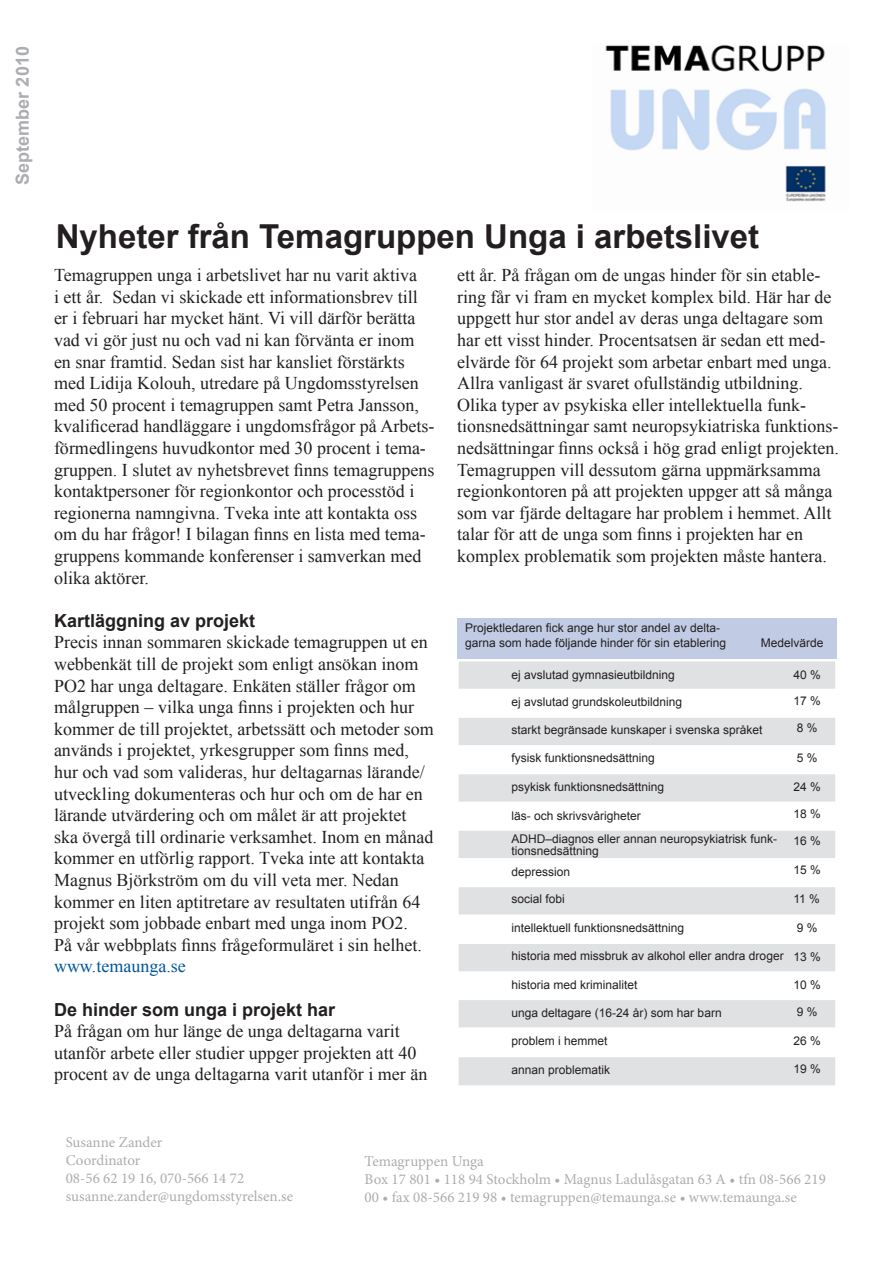
<style>
.page{position:relative;width:893px;height:1263px;background:#fff}
.page>*{position:absolute;margin:0;border:0;box-sizing:border-box;transform-origin:0 0}
.t1{font:700 33px "Arial";color:#231f20}
.t2{font:18px/21.6px "Times New Roman";color:#231f20}
.t3{font:700 18px "Arial";color:#231f20}
.t4{font:700 18px "Arial";color:#acadb1}
.t5{font:15px/18px "Minion Pro";color:#acadb1}
.t6{font:12px/14.4px "Arial";color:#231f20}
.s1{color:#015698}
</style>
<div class="page">
<div style="left:457px;top:619px;width:380px;height:40px;background:#c1cce4"></div>
<div style="left:457px;top:660px;width:380px;height:31px;background:#e0e1e3;border:2px solid #fff"></div>
<div style="left:457px;top:689px;width:380px;height:29px;background:#fff"></div>
<div style="left:457px;top:716px;width:380px;height:31px;background:#e0e1e3;border:2px solid #fff"></div>
<div style="left:457px;top:745px;width:380px;height:29px;background:#fff"></div>
<div style="left:457px;top:773px;width:380px;height:31px;background:#e0e1e3;border:2px solid #fff"></div>
<div style="left:457px;top:801px;width:380px;height:30px;background:#fff;border:2px solid #fff"></div>
<div style="left:457px;top:829px;width:380px;height:31px;background:#e0e1e3;border:2px solid #fff"></div>
<div style="left:457px;top:858px;width:380px;height:29px;background:#fff"></div>
<div style="left:457px;top:886px;width:380px;height:31px;background:#e0e1e3;border:2px solid #fff"></div>
<div style="left:457px;top:914px;width:380px;height:30px;background:#fff;border:2px solid #fff"></div>
<div style="left:457px;top:942px;width:380px;height:32px;background:#e0e1e3;border:2px solid #fff"></div>
<div style="left:457px;top:971px;width:380px;height:30px;background:#fff"></div>
<div style="left:457px;top:998px;width:380px;height:32px;background:#e0e1e3;border:2px solid #fff"></div>
<div style="left:457px;top:1027px;width:380px;height:30px;background:#fff;border:2px solid #fff"></div>
<div style="left:457px;top:1056px;width:380px;height:31px;background:#e0e1e3;border:2px solid #fff"></div>
<img style="left:605px;top:45px;width:221px;height:157px">
<p class="t4" style="left:11px;top:185px;width:140px;rotate:-90deg">September 2010</p>
<p class="t1" style="left:56px;top:215px;width:705px">Nyheter från Temagruppen Unga i arbetslivet</p>
<p class="t2" style="left:457px;top:264px;width:383px">ett år. På frågan om de ungas hinder för sin etable&shy;ring får vi fram en mycket komplex bild. Här har de uppgett hur stor andel av deras unga deltagare som har ett visst hinder. Procentsatsen är sedan ett med&shy;elvärde för 64 projekt som arbetar enbart med unga.<br>Allra vanligast är svaret ofullständig utbildning.<br>Olika typer av psykiska eller intellektuella funk&shy;tionsnedsättningar samt neuropsykiatriska funktions&shy;nedsättningar finns också i hög grad enligt projekten.<br>Temagruppen vill dessutom gärna uppmärksamma regionkontoren på att projekten uppger att så många som var fjärde deltagare har problem i hemmet. Allt talar för att de unga som finns i projekten har en komplex problematik som projekten måste hantera.</p>
<p class="t2" style="left:54px;top:264px;width:382px">Temagruppen unga i arbetslivet har nu varit aktiva<br>i ett år. Sedan vi skickade ett informationsbrev till er i februari har mycket hänt. Vi vill därför berätta vad vi gör just nu och vad ni kan förvänta er inom en snar framtid. Sedan sist har kansliet förstärkts med Lidija Kolouh, utredare på Ungdomsstyrelsen med 50 procent i temagruppen samt Petra Jansson, kvalificerad handläggare i ungdomsfrågor på Arbets&shy;förmedlingens huvudkontor med 30 procent i tema&shy;gruppen. I slutet av nyhetsbrevet finns temagruppens kontaktpersoner för regionkontor och processtöd i regionerna namngivna. Tveka inte att kontakta oss om du har frågor! I bilagan finns en lista med tema&shy;gruppens kommande konferenser i samverkan med olika aktörer.</p>
<p class="t3" style="left:54px;top:608px;width:203px">Kartläggning av projekt</p>
<p class="t2" style="left:54px;top:631px;width:381px">Precis innan sommaren skickade temagruppen ut en webbenkät till de projekt som enligt ansökan inom PO2 har unga deltagare. Enkäten ställer frågor om målgruppen – vilka unga finns i projekten och hur kommer de till projektet, arbetssätt och metoder som används i projektet, yrkesgrupper som finns med, hur och vad som valideras, hur deltagarnas lärande/ utveckling dokumenteras och hur och om de har en lärande utvärdering och om målet är att projektet ska övergå till ordinarie verksamhet. Inom en månad kommer en utförlig rapport. Tveka inte att kontakta Magnus Björkström om du vill veta mer. Nedan kommer en liten aptitretare av resultaten utifrån 64 projekt som jobbade enbart med unga inom PO2.<br>På vår webbplats finns frågeformuläret i sin helhet. <span class="s1">www.temaunga.se</span></p>
<p class="t3" style="left:54px;top:997px;width:283px">De hinder som unga i projekt har</p>
<p class="t2" style="left:54px;top:1020px;width:375px">På frågan om hur länge de unga deltagarna varit utanför arbete eller studier uppger projekten att 40 procent av de unga deltagarna varit utanför i mer än</p>
<p class="t6" style="left:465px;top:621px;width:262px">Projektledaren fick ange hur stor andel av delta&shy;garna som hade följande hinder för sin etablering</p>
<p class="t6" style="left:761px;top:636px;width:64px">Medelvärde</p>
<p class="t6" style="left:793px;top:667px;width:29px">40 %</p>
<p class="t6" style="left:512px;top:667px;width:165px">ej avslutad gymnasieutbildning</p>
<p class="t6" style="left:512px;top:695px;width:172px">ej avslutad grundskoleutbildning</p>
<p class="t6" style="left:512px;top:723px;width:252px">starkt begränsade kunskaper i svenska språket</p>
<p class="t6" style="left:512px;top:750px;width:145px">fysisk funktionsnedsättning</p>
<p class="t6" style="left:512px;top:780px;width:154px">psykisk funktionsnedsättning</p>
<p class="t6" style="left:512px;top:809px;width:131px">läs- och skrivsvårigheter</p>
<p class="t6" style="left:512px;top:833px;width:267px;line-height:12px">ADHD–diagnos eller annan neuropsykiatrisk funk&shy;tionsnedsättning</p>
<p class="t6" style="left:512px;top:864px;width:60px">depression</p>
<p class="t6" style="left:512px;top:892px;width:55px">social fobi</p>
<p class="t6" style="left:512px;top:921px;width:174px">intellektuell funktionsnedsättning</p>
<p class="t6" style="left:512px;top:949px;width:274px">historia med missbruk av alkohol eller andra droger</p>
<p class="t6" style="left:512px;top:978px;width:128px">historia med kriminalitet</p>
<p class="t6" style="left:512px;top:1006px;width:212px">unga deltagare (16-24 år) som har barn</p>
<p class="t6" style="left:512px;top:1034px;width:98px">problem i hemmet</p>
<p class="t6" style="left:793px;top:694px;width:29px">17 %</p>
<p class="t6" style="left:797px;top:721px;width:22px">8 %</p>
<p class="t6" style="left:797px;top:750px;width:22px">5 %</p>
<p class="t6" style="left:793px;top:779px;width:29px">24 %</p>
<p class="t6" style="left:793px;top:807px;width:29px">18 %</p>
<p class="t6" style="left:793px;top:834px;width:29px">16 %</p>
<p class="t6" style="left:793px;top:863px;width:29px">15 %</p>
<p class="t6" style="left:793px;top:892px;width:28px">11 %</p>
<p class="t6" style="left:797px;top:921px;width:22px">9 %</p>
<p class="t6" style="left:793px;top:950px;width:29px">13 %</p>
<p class="t6" style="left:793px;top:978px;width:29px">10 %</p>
<p class="t6" style="left:797px;top:1005px;width:22px">9 %</p>
<p class="t6" style="left:793px;top:1034px;width:29px">26 %</p>
<p class="t6" style="left:512px;top:1063px;width:100px">annan problematik</p>
<p class="t6" style="left:793px;top:1062px;width:29px">19 %</p>
<p class="t5" style="left:66px;top:1133px;width:98px">Susanne Zander</p>
<p class="t5" style="left:66px;top:1151px;width:76px">Coordinator</p>
<p class="t5" style="left:66px;top:1169px;width:180px">08-56 62 19 16, 070-566 14 72</p>
<p class="t5" style="left:66px;top:1187px;width:229px">susanne.zander@ungdomsstyrelsen.se</p>
<p class="t5" style="left:365px;top:1152px;width:121px">Temagruppen Unga</p>
<p class="t5" style="left:365px;top:1170px;width:463px">Box 17 801 • 118 94 Stockholm • Magnus Ladulåsgatan 63 A • tfn 08-566 219<br>00 • fax 08-566 219 98 • temagruppen@temaunga.se • www.temaunga.se</p>
</div>
